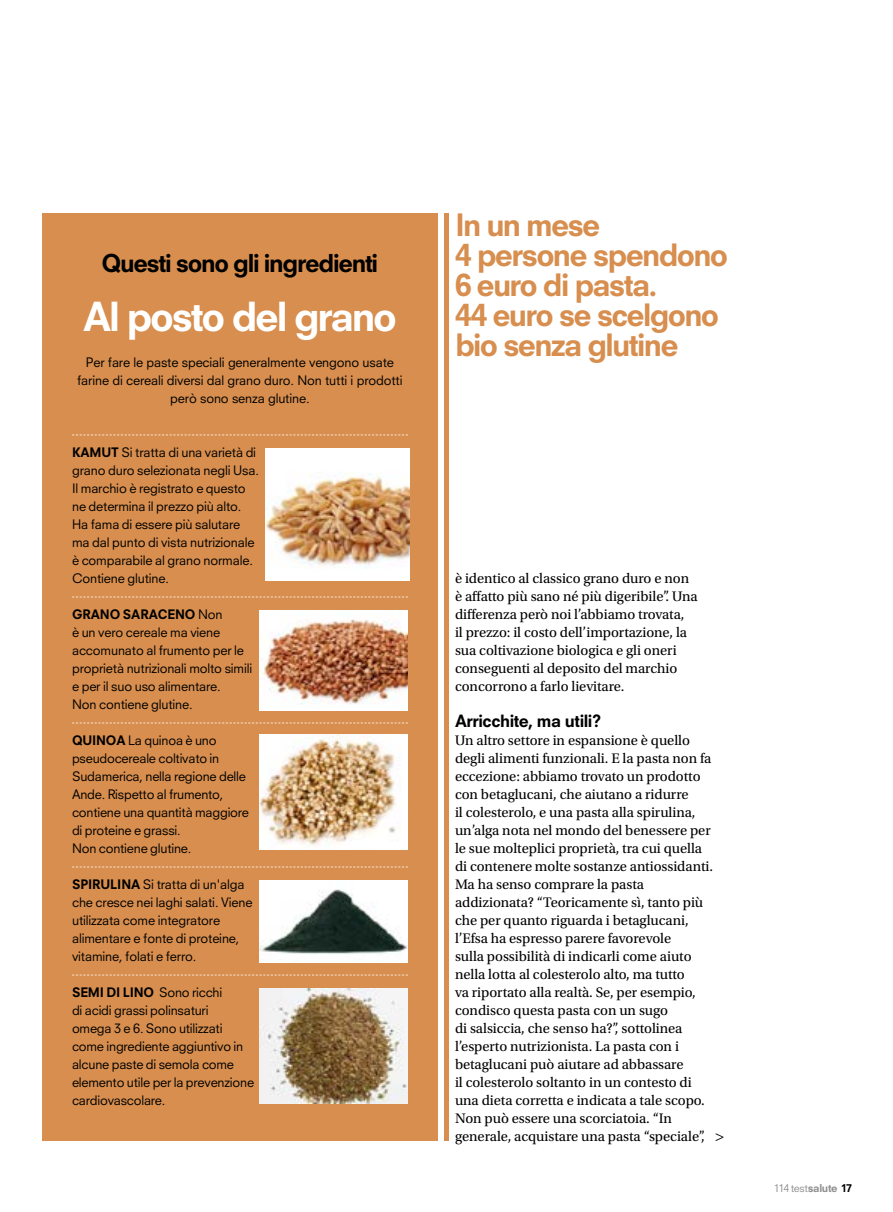
<style>
.page{position:relative;width:893px;height:1212px;background:#fff}
.page>*{position:absolute;margin:0;border:0;box-sizing:border-box;transform-origin:0 0}
.t1{font:800 39px "Neuzeit SLT Std";letter-spacing:-.06em;color:#fff}
.t2{font:800 30px/30px "Neuzeit SLT Std";letter-spacing:-.06em;color:#d78e4e}
.t3{font:800 24px "Neuzeit SLT Std";letter-spacing:-.055em;color:#000}
.t4{font:800 16.5px "Neuzeit SLT Std";letter-spacing:-.025em;color:#000}
.t5{font:15px "Neuzeit SLT Std";color:#000}
.t6{font:14.55px/18px "Utopia Std";letter-spacing:-.005em;color:#000}
.t7{font:12.75px/18px "Neuzeit SLT Std";letter-spacing:-.01em;color:#000}
.t8{font:10.5px "Neuzeit SLT Std";letter-spacing:-.04em;color:#8f908f}
.s1{font-weight:800}
.s2{font-weight:800;color:#000}
</style>
<div class="page">
<div style="left:444px;top:214px;width:5px;height:927px;background:#d78e4e"></div>
<div style="left:42px;top:213px;width:396px;height:928px;background:#d78e4e"></div>
<svg style="left:72px;top:435px;width:336px;height:1px"></svg>
<svg style="left:72px;top:597px;width:336px;height:1px"></svg>
<svg style="left:72px;top:723px;width:336px;height:1px"></svg>
<svg style="left:72px;top:867px;width:336px;height:1px"></svg>
<svg style="left:72px;top:975px;width:336px;height:1px"></svg>
<img style="left:265px;top:449px;width:145px;height:130px">
<img style="left:259px;top:610px;width:149px;height:100px">
<img style="left:259px;top:735px;width:149px;height:114px">
<img style="left:259px;top:880px;width:149px;height:83px">
<img style="left:259px;top:988px;width:149px;height:115px">
<h3 class="t3" style="left:101px;top:248px;width:278px">Questi sono gli ingredienti</h3>
<h1 class="t1" style="left:83px;top:292px;width:315px">Al posto del grano</h1>
<p class="t7" style="left:77px;top:353px;width:327px;text-align:center">Per fare le paste speciali generalmente vengono usate farine di cereali diversi dal grano duro. Non tutti i prodotti però sono senza glutine.</p>
<p class="t7" style="left:72px;top:443px;width:188px"><span class="s1">KAMUT</span> Si tratta di una varietà di grano duro selezionata negli Usa.<br>Il marchio è registrato e questo ne determina il prezzo più alto.<br>Ha fama di essere più salutare ma dal punto di vista nutrizionale è comparabile al grano normale.<br>Contiene glutine.</p>
<p class="t7" style="left:72px;top:605px;width:182px"><span class="s1">GRANO SARACENO</span> Non<br>è un vero cereale ma viene accomunato al frumento per le proprietà nutrizionali molto simili e per il suo uso alimentare.<br>Non contiene glutine.</p>
<p class="t7" style="left:72px;top:731px;width:178px"><span class="s1">QUINOA</span> La quinoa è uno pseudocereale coltivato in<br>Sudamerica, nella regione delle<br>Ande. Rispetto al frumento, contiene una quantità maggiore di proteine e grassi.<br>Non contiene glutine.</p>
<p class="t7" style="left:72px;top:875px;width:182px"><span class="s1">SPIRULINA</span> Si tratta di un'alga che cresce nei laghi salati. Viene utilizzata come integratore alimentare e fonte di proteine, vitamine, folati e ferro.</p>
<p class="t7" style="left:72px;top:983px;width:184px"><span class="s1">SEMI DI LINO</span> Sono ricchi<br>di acidi grassi polinsaturi<br>omega 3 e 6. Sono utilizzati come ingrediente aggiuntivo in alcune paste di semola come elemento utile per la prevenzione cardiovascolare.</p>
<h2 class="t2" style="left:455px;top:210px;width:275px">In un mese<br>4 persone spendono<br>6 euro di pasta.<br>44 euro se scelgono bio senza glutine</h2>
<p class="t6" style="left:455px;top:569px;width:244px">è identico al classico grano duro e non è affatto più sano né più digeribile”. Una differenza però noi l’abbiamo trovata,<br>il prezzo: il costo dell’importazione, la sua coltivazione biologica e gli oneri conseguenti al deposito del marchio concorrono a farlo lievitare.</p>
<p class="t4" style="left:455px;top:710px;width:148px">Arricchite, ma utili?</p>
<p class="t6" style="left:455px;top:731px;width:260px">Un altro settore in espansione è quello degli alimenti funzionali. E la pasta non fa eccezione: abbiamo trovato un prodotto con betaglucani, che aiutano a ridurre<br>il colesterolo, e una pasta alla spirulina, un’alga nota nel mondo del benessere per le sue molteplici proprietà, tra cui quella di contenere molte sostanze antiossidanti.<br>Ma ha senso comprare la pasta addizionata? “Teoricamente sì, tanto più che per quanto riguarda i betaglucani, l’Efsa ha espresso parere favorevole<br>sulla possibilità di indicarli come aiuto nella lotta al colesterolo alto, ma tutto<br>va riportato alla realtà. Se, per esempio, condisco questa pasta con un sugo<br>di salsiccia, che senso ha?”, sottolinea l’esperto nutrizionista. La pasta con i betaglucani può aiutare ad abbassare<br>il colesterolo soltanto in un contesto di una dieta corretta e indicata a tale scopo.<br>Non può essere una scorciatoia. “In generale, acquistare una pasta “speciale”,</p>
<p class="t5" style="left:715px;top:1126px;width:10px">&gt;</p>
<p class="t8" style="left:774px;top:1181px;width:80px">114 test<span class="s1">salute</span> <span class="s2">17</span></p>
</div>
